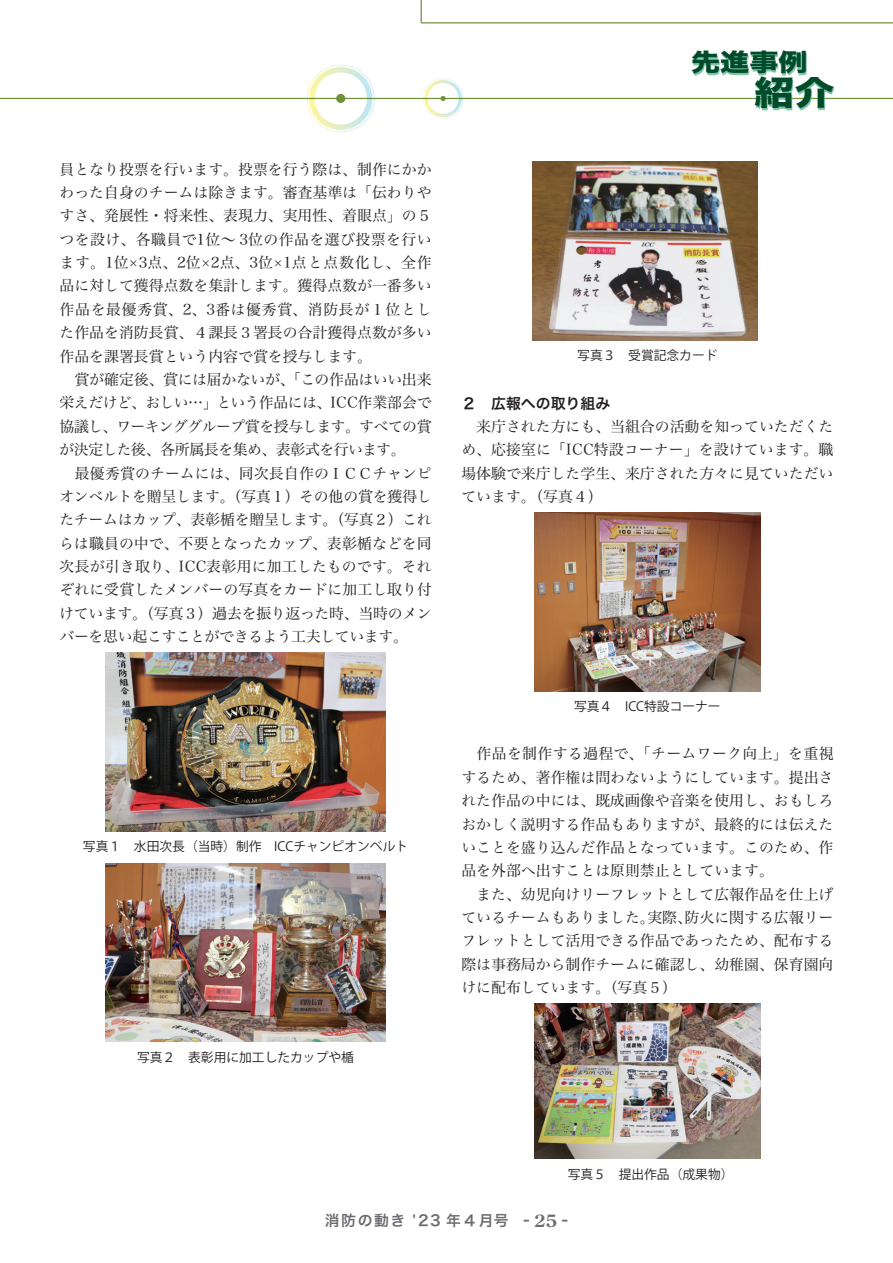
<style>
.page{position:relative;width:893px;height:1263px;background:#fff}
.page>*{position:absolute;margin:0;border:0;box-sizing:border-box;transform-origin:0 0}
.t1{font:33.3px "Hira Kaku Std N W8";color:#004c2a;scale:1.21 1}
.t2{font:24.15px "Hira Kaku Std N W8";color:#004c2a;scale:1.21 1}
.t3{font:14.85px/23.4px "Hira Min Pro N W3";color:#231f20}
.t4{font:14.85px "Hira Kaku Pro W6";letter-spacing:.1em;color:#6c6d70}
.t5{font:14.85px "Hira Kaku Pro N W6";color:#231f20}
.t6{font:12.75px "Koz Go Pro";color:#231f20}
.s1{font-family:"Century Old Style Std";font-weight:700;font-size:16.95px}
</style>
<div class="page">
<img style="left:105px;top:653px;width:281px;height:178px">
<img style="left:105px;top:863px;width:281px;height:179px">
<img style="left:533px;top:162px;width:225px;height:178px">
<img style="left:535px;top:512px;width:225px;height:179px">
<img style="left:535px;top:1003px;width:225px;height:156px">
<svg style="left:307px;top:65px;width:68px;height:67px"></svg>
<hr style="left:421px;top:22px;width:472px;height:1px;background:#71923b">
<div style="left:336px;top:94px;width:9px;height:9px;background:#71923b;border-radius:50%"></div>
<svg style="left:423px;top:79px;width:40px;height:39px"></svg>
<hr style="left:0;top:98px;width:893px;height:1px;background:#71923b">
<svg style="left:421px;top:0;width:1px;height:23px"></svg>
<svg style="left:692px;top:53px;width:142px;height:58px"></svg>
<p class="t3" style="left:59px;top:156px;width:374px">員となり投票を行います。投票を行う際は、制作にかかわった自身のチームは除きます。審査基準は「伝わりやすさ、発展性・将来性、表現力、実用性、着眼点」の５つを設け、各職員で1位～ 3位の作品を選び投票を行います。1位×3点、2位×2点、3位×1点と点数化し、全作品に対して獲得点数を集計します。獲得点数が一番多い作品を最優秀賞、2、3番は優秀賞、消防長が１位とした作品を消防長賞、４課長３署長の合計獲得点数が多い作品を課署長賞という内容で賞を授与します。<br>　賞が確定後、賞には届かないが、「この作品はいい出来栄えだけど、おしい…」という作品には、ICC作業部会で協議し、ワーキンググループ賞を授与します。すべての賞が決定した後、各所属長を集め、表彰式を行います。<br>　最優秀賞のチームには、同次長自作のＩＣＣチャンピオンベルトを贈呈します。（写真１）その他の賞を獲得したチームはカップ、表彰楯を贈呈します。（写真２）これらは職員の中で、不要となったカップ、表彰楯などを同次長が引き取り、ICC表彰用に加工したものです。それぞれに受賞したメンバーの写真をカードに加工し取り付けています。（写真３）過去を振り返った時、当時のメンバーを思い起こすことができるよう工夫しています。</p>
<p class="t6" style="left:83px;top:838px;width:327px">写真１　水田次長（当時）制作　ICCチャンピオンベルト</p>
<p class="t6" style="left:137px;top:1049px;width:218px">写真２　表彰用に加工したカップや楯</p>
<h2 class="t2" style="left:691px;top:49px;width:98px">先進事例</h2>
<h1 class="t1" style="left:754px;top:74px;width:68px">紹介</h1>
<p class="t6" style="left:577px;top:347px;width:142px">写真３　受賞記念カード</p>
<p class="t5" style="left:461px;top:390px;width:150px">２　広報への取り組み</p>
<p class="t3" style="left:461px;top:413px;width:374px;text-align:justify">　来庁された方にも、当組合の活動を知っていただくため、応接室に「ICC特設コーナー」を設けています。職場体験で来庁した学生、来庁された方々に見ていただいています。（写真４）</p>
<p class="t6" style="left:574px;top:698px;width:148px">写真４　ICC特設コーナー</p>
<p class="t3" style="left:461px;top:741px;width:374px">　作品を制作する過程で、「チームワーク向上」を重視するため、著作権は問わないようにしています。提出された作品の中には、既成画像や音楽を使用し、おもしろおかしく説明する作品もありますが、最終的には伝えたいことを盛り込んだ作品となっています。このため、作品を外部へ出すことは原則禁止としています。<br>　また、幼児向けリーフレットとして広報作品を仕上げているチームもありました。実際、防火に関する広報リーフレットとして活用できる作品であったため、配布する際は事務局から制作チームに確認し、幼稚園、保育園向けに配布しています。（写真５）</p>
<p class="t6" style="left:568px;top:1165px;width:167px">写真５　提出作品（成果物）</p>
<p class="t4" style="left:325px;top:1207px;width:245px">消防の動き '23 年４月号 - <span class="s1">25</span> -</p>
</div>
